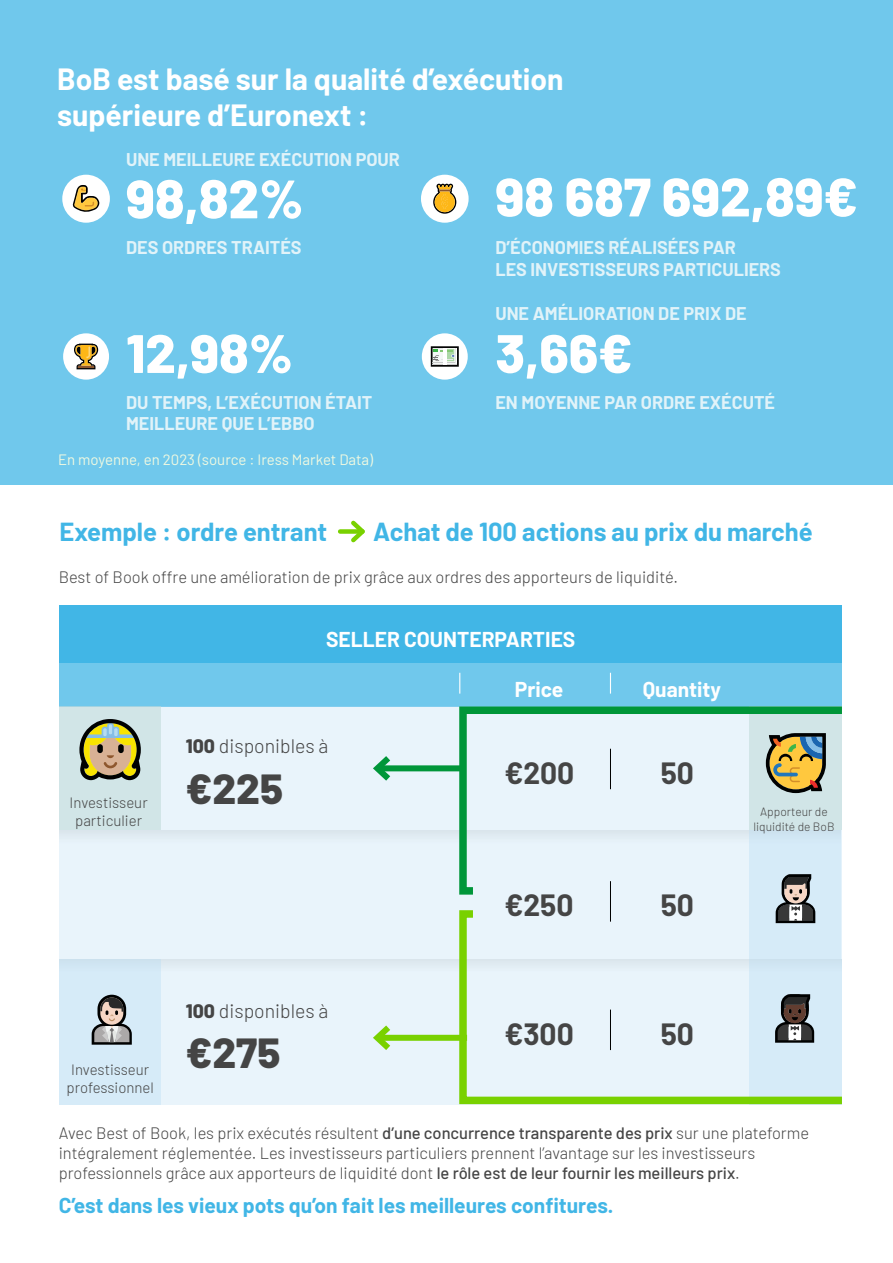
<style>
.page{position:relative;width:893px;height:1263px;background:#fff}
.page>*{position:absolute;margin:0;border:0;box-sizing:border-box;transform-origin:0 0}
.t1{font:800 54px "Barlow";color:#fff}
.t2{font:800 42px "Barlow";color:#454545}
.t3{font:700 30px/36px "Barlow";color:#fff}
.t4{font:700 30px "Barlow";color:#454545}
.t5{font:700 25.5px "Barlow";color:#41b6e6}
.t6{font:700 21px "Barlow";color:#41b6e6}
.t7{font:700 21px "Barlow";color:#fff}
.t8{font:300 19.5px "Barlow";color:#454545}
.t9{font:700 18px/21.6px "Barlow";color:#e1f3f9}
.t10{font:300 16.5px/19.8px "Barlow";color:#454545}
.t11{font:300 15px/18px "Barlow";color:#454545;text-align:center}
.t12{font:15px "Barlow";color:#eff9e1}
.t13{font:300 12px/14.4px "Barlow";color:#454545;text-align:center}
.s1{font-weight:800}
.s2{font-weight:500}
</style>
<div class="page">
<hr style="left:0;top:461px;width:1px;height:802px;background:#b3dbf4">
<div style="left:60px;top:662px;width:782px;height:44px;background:#70c8ec"></div>
<div style="left:60px;top:605px;width:782px;height:57px;background:#41b6e6"></div>
<div style="left:60px;top:706px;width:782px;height:124px;background:#e9f4fb"></div>
<div style="left:60px;top:830px;width:781px;height:129px;background:#e9f4fb"></div>
<div style="left:60px;top:959px;width:782px;height:145px;background:#e9f4fb"></div>
<svg style="left:610px;top:673px;width:1px;height:21px"></svg>
<svg style="left:459px;top:673px;width:1px;height:21px"></svg>
<hr style="left:610px;top:881px;width:1px;height:41px;background:#000">
<hr style="left:60px;top:830px;width:395px;height:4px;background:#dbe6ec">
<div style="left:60px;top:706px;width:101px;height:124px;background:#d1e5e7"></div>
<div style="left:749px;top:830px;width:93px;height:129px;background:#d6ebf8"></div>
<div style="left:60px;top:959px;width:101px;height:145px;background:#d6ebf8"></div>
<div style="left:0;top:0;width:893px;height:485px;background:#70c8ec"></div>
<svg style="left:455px;top:706px;width:387px;height:192px"></svg>
<svg style="left:455px;top:906px;width:387px;height:199px"></svg>
<div style="left:377px;top:765px;width:85px;height:6px;background:#009639"></div>
<svg style="left:373px;top:756px;width:24px;height:25px"></svg>
<div style="left:377px;top:1035px;width:90px;height:6px;background:#79d100"></div>
<svg style="left:373px;top:1025px;width:24px;height:25px"></svg>
<div style="left:340px;top:529px;width:23px;height:5px;background:#79d100"></div>
<svg style="left:347px;top:520px;width:18px;height:23px"></svg>
<svg style="left:79px;top:719px;width:62px;height:61px;background:#9f9762"></svg>
<svg style="left:766px;top:733px;width:60px;height:60px;background:#9d8e58"></svg>
<svg style="left:92px;top:995px;width:40px;height:50px"></svg>
<svg style="left:776px;top:874px;width:39px;height:49px"></svg>
<svg style="left:775px;top:994px;width:39px;height:49px;background:#626263"></svg>
<div style="left:62px;top:175px;width:48px;height:48px;background:#fff;border-radius:50%"></div>
<div style="left:63px;top:333px;width:46px;height:47px;background:#fff;border-radius:50%"></div>
<svg style="left:73px;top:185px;width:26px;height:27px"></svg>
<svg style="left:74px;top:344px;width:24px;height:25px"></svg>
<div style="left:421px;top:175px;width:48px;height:48px;background:#fff;border-radius:50%"></div>
<div style="left:422px;top:333px;width:46px;height:47px;background:#fff;border-radius:50%"></div>
<svg style="left:433px;top:184px;width:23px;height:30px"></svg>
<svg style="left:431px;top:346px;width:28px;height:21px"></svg>
<h3 class="t3" style="left:57px;top:59px;width:508px">BoB est basé sur la qualité d’exécution supérieure d’Euronext :</h3>
<p class="t9" style="left:126px;top:147px;width:275px">UNE MEILLEURE EXÉCUTION POUR</p>
<h1 class="t1" style="left:126px;top:159px;width:179px">98,82%</h1>
<p class="t9" style="left:126px;top:235px;width:177px">DES ORDRES TRAITÉS</p>
<h1 class="t1" style="left:126px;top:313px;width:168px">12,98%</h1>
<p class="t9" style="left:126px;top:390px;width:248px">DU TEMPS, L’EXÉCUTION ÉTAIT<br>MEILLEURE QUE L’EBBO</p>
<p class="t12" style="left:58px;top:449px;width:317px">En moyenne, en 2023 (source : Iress Market Data)</p>
<h1 class="t1" style="left:495px;top:157px;width:364px">98 687 692,89€</h1>
<p class="t9" style="left:495px;top:235px;width:287px">D’ÉCONOMIES RÉALISÉES PAR<br>LES INVESTISSEURS PARTICULIERS</p>
<p class="t9" style="left:495px;top:301px;width:253px">UNE AMÉLIORATION DE PRIX DE</p>
<h1 class="t1" style="left:495px;top:313px;width:138px">3,66€</h1>
<p class="t9" style="left:495px;top:390px;width:281px">EN MOYENNE PAR ORDRE EXÉCUTÉ</p>
<h3 class="t5" style="left:60px;top:513px;width:269px">Exemple : ordre entrant</h3>
<h3 class="t5" style="left:373px;top:513px;width:441px">Achat de 100 actions au prix du marché</h3>
<p class="t10" style="left:59px;top:565px;width:621px">Best of Book offre une amélioration de prix grâce aux ordres des apporteurs de liquidité.</p>
<p class="t7" style="left:326px;top:623px;width:251px">SELLER COUNTERPARTIES</p>
<p class="t11" style="left:70px;top:792px;width:80px">Investisseur particulier</p>
<p class="t8" style="left:186px;top:732px;width:144px"><span class="s1">100</span> disponibles à</p>
<h2 class="t2" style="left:186px;top:757px;width:99px">€225</h2>
<p class="t11" style="left:67px;top:1059px;width:89px;text-align:left">Investisseur professionnel</p>
<p class="t8" style="left:186px;top:996px;width:144px"><span class="s1">100</span> disponibles à</p>
<h2 class="t2" style="left:186px;top:1021px;width:96px">€275</h2>
<p class="t7" style="left:515px;top:674px;width:50px">Price</p>
<p class="t7" style="left:643px;top:674px;width:80px">Quantity</p>
<h3 class="t4" style="left:504px;top:751px;width:72px">€200</h3>
<h3 class="t4" style="left:504px;top:883px;width:71px">€250</h3>
<h3 class="t4" style="left:661px;top:751px;width:35px">50</h3>
<h3 class="t4" style="left:661px;top:883px;width:35px">50</h3>
<p class="t13" style="left:753px;top:804px;width:83px">Apporteur de liquidité de BoB</p>
<h3 class="t4" style="left:504px;top:1012px;width:71px">€300</h3>
<h3 class="t4" style="left:661px;top:1012px;width:35px">50</h3>
<p class="t10" style="left:59px;top:1122px;width:752px">Avec Best of Book, les prix exécutés résultent <span class="s2">d’une concurrence transparente des prix</span> sur une plateforme intégralement réglementée. Les investisseurs particuliers prennent l’avantage sur les investisseurs professionnels grâce aux apporteurs de liquidité dont <span class="s2">le rôle est de leur fournir les meilleurs prix</span>.</p>
<p class="t6" style="left:59px;top:1189px;width:556px">C’est dans les vieux pots qu’on fait les meilleures confitures.</p>
</div>
